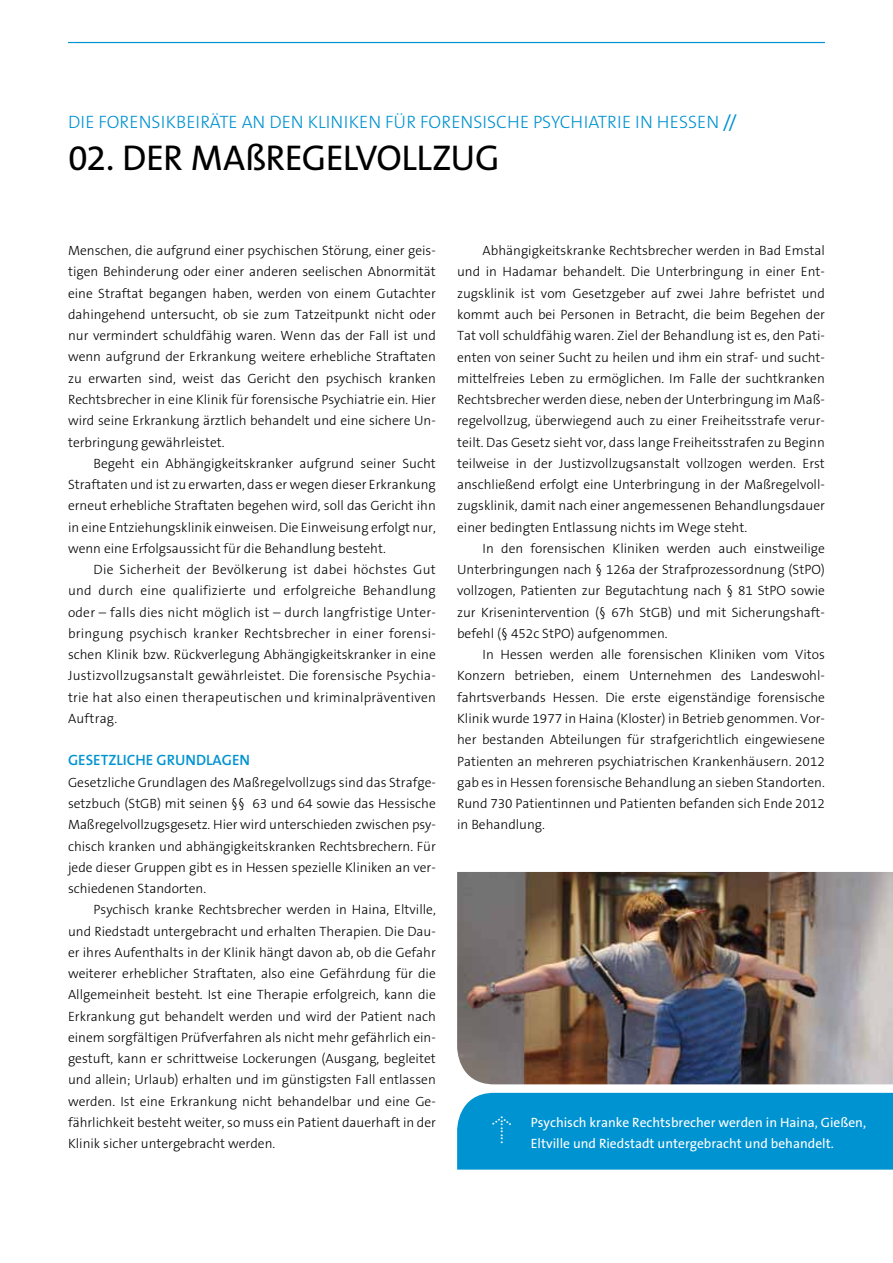
<style>
.page{position:relative;width:893px;height:1263px;background:#fff}
.page>*{position:absolute;margin:0;border:0;box-sizing:border-box;transform-origin:0 0}
.t1{font:36px "The Sans B5 Plain";letter-spacing:-.015em;color:#000}
.t2{font:300 18px "The Sans B3";color:#0093d1}
.t3{font:16.5px "Times";color:#fff}
.t4{font:600 15px "The Sans";color:#0093d1}
.t5{font:300 13.5px/21.3px "The Sans B3";color:#000;text-align:justify}
.t6{font:13.5px/21.3px "The Sans B5 Plain";color:#fff}
.s1{font-family:"The Sans B5 Plain";font-weight:400}
</style>
<div class="page">
<img style="left:457px;top:872px;width:436px;height:212px">
<hr style="left:68px;top:42px;width:757px;height:1px;background:#0093d1">
<div style="left:457px;top:1093px;width:436px;height:76px;background:#0093d1"></div>
<h2 class="t2" style="left:68px;top:112px;width:670px">DIE FORENSIKBEIRÄTE AN DEN KLINIKEN FÜR FORENSISCHE PSYCHIATRIE IN HESSEN <span class="s1">//</span></h2>
<h1 class="t1" style="left:68px;top:138px;width:433px">02. DER MAßRE GELVOLLZUG</h1>
<p class="t5" style="left:68px;top:240px;width:369px">Menschen, die aufgrund einer psychischen Störung, einer geis&shy;tigen Behinderung oder einer anderen seelischen Abnormität eine Straftat begangen haben, werden von einem Gutachter dahingehend untersucht, ob sie zum Tatzeitpunkt nicht oder nur vermindert schuldfähig waren. Wenn das der Fall ist und wenn aufgrund der Erkrankung weitere erhebliche Straftaten zu erwarten sind, weist das Gericht den psychisch kranken Rechtsbrecher in eine Klinik für forensische Psychiatrie ein. Hier wird seine Erkrankung ärztlich behandelt und eine sichere Un&shy;terbringung gewährleistet.</p>
<p class="t5" style="left:68px;top:453px;width:369px;text-indent:26px">Begeht ein Abhängigkeitskranker aufgrund seiner Sucht Straftaten und ist zu erwarten, dass er wegen dieser Erkrankung erneut erhebliche Straftaten begehen wird, soll das Gericht ihn in eine Entziehungsklinik einweisen. Die Einweisung erfolgt nur, wenn eine Erfolgsaussicht für die Behandlung besteht.</p>
<p class="t5" style="left:68px;top:559px;width:369px;text-indent:26px">Die Sicherheit der Bevölkerung ist dabei höchstes Gut und durch eine qualifizierte und erfolgreiche Behandlung oder – falls dies nicht möglich ist – durch langfristige Unter&shy;bringung psychisch kranker Rechtsbrecher in einer forensi&shy;schen Klinik bzw. Rückverlegung Abhängigkeitskranker in eine Justizvollzugsanstalt gewährleistet. Die forensische Psychia&shy;trie hat also einen therapeutischen und kriminalpräventiven Auftrag.</p>
<p class="t4" style="left:68px;top:748px;width:19px">GESETZLICHE</p>
<p class="t4" style="left:157px;top:748px;width:21px">GRUNDLAGEN</p>
<p class="t5" style="left:68px;top:772px;width:369px">Gesetzliche Grundlagen des Maßregelvollzugs sind das Strafge&shy;setzbuch (StGB) mit seinen §§ 63 und 64 sowie das Hessische Maßregelvollzugsgesetz. Hier wird unterschieden zwischen psy&shy;chisch kranken und abhängigkeitskranken Rechtsbrechern. Für jede dieser Gruppen gibt es in Hessen spezielle Kliniken an ver&shy;schiedenen Standorten.</p>
<p class="t5" style="left:68px;top:899px;width:369px;text-indent:26px">Psychisch kranke Rechtsbrecher werden in Haina, Eltville, und Riedstadt untergebracht und erhalten Therapien. Die Dau&shy;er ihres Aufenthalts in der Klinik hängt davon ab, ob die Gefahr weiterer erheblicher Straftaten, also eine Gefährdung für die Allgemeinheit besteht. Ist eine Therapie erfolgreich, kann die Erkrankung gut behandelt werden und wird der Patient nach einem sorgfältigen Prüfverfahren als nicht mehr gefährlich ein&shy;gestuft, kann er schrittweise Lockerungen (Ausgang, begleitet und allein; Urlaub) erhalten und im günstigsten Fall entlassen werden. Ist eine Erkrankung nicht behandelbar und eine Ge&shy;fährlichkeit besteht weiter, so muss ein Patient dauerhaft in der Klinik sicher untergebracht werden.</p>
<p class="t5" style="left:457px;top:240px;width:369px;text-indent:26px">Abhängigkeitskranke Rechtsbrecher werden in Bad Emstal und in Hadamar behandelt. Die Unterbringung in einer Ent&shy;zugsklinik ist vom Gesetzgeber auf zwei Jahre befristet und kommt auch bei Personen in Betracht, die beim Begehen der Tat voll schuldfähig waren. Ziel der Behandlung ist es, den Pati&shy;enten von seiner Sucht zu heilen und ihm ein straf- und sucht&shy;mittelfreies Leben zu ermöglichen. Im Falle der suchtkranken Rechtsbrecher werden diese, neben der Unterbringung im Maß&shy;regelvollzug, überwiegend auch zu einer Freiheitsstrafe verur&shy;teilt. Das Gesetz sieht vor, dass lange Freiheitsstrafen zu Beginn teilweise in der Justizvollzugsanstalt vollzogen werden. Erst anschließend erfolgt eine Unterbringung in der Maßregelvoll&shy;zugsklinik, damit nach einer angemessenen Behandlungsdauer einer bedingten Entlassung nichts im Wege steht.</p>
<p class="t5" style="left:457px;top:538px;width:369px;text-indent:26px">In den forensischen Kliniken werden auch einstweilige Unterbringungen nach § 126a der Strafprozessordnung (StPO) vollzogen, Patienten zur Begutachtung nach § 81 StPO sowie zur Krisenintervention (§ 67h StGB) und mit Sicherungshaft&shy;befehl (§ 452c StPO) aufgenommen.</p>
<p class="t5" style="left:457px;top:644px;width:369px;text-indent:26px">In Hessen werden alle forensischen Kliniken vom Vitos Konzern betrieben, einem Unternehmen des Landeswohl&shy;fahrtsverbands Hessen. Die erste eigenständige forensische Klinik wurde 1977 in Haina (Kloster) in Betrieb genommen. Vor&shy;her bestanden Abteilungen für strafgerichtlich eingewiesene Patienten an mehreren psychiatrischen Krankenhäusern. 2012 gab es in Hessen forensische Behandlung an sieben Standorten.<br>Rund 730 Patientinnen und Patienten befanden sich Ende 2012 in Behandlung.</p>
<p class="t3" style="left:482px;top:1144px;width:30px;rotate:-90deg">........</p>
<p class="t6" style="left:531px;top:1112px;width:337px">Psychisch kranke Rechtsbrecher werden in Haina, Gießen,<br>Eltville und Riedstadt untergebracht und behandelt.</p>
</div>
